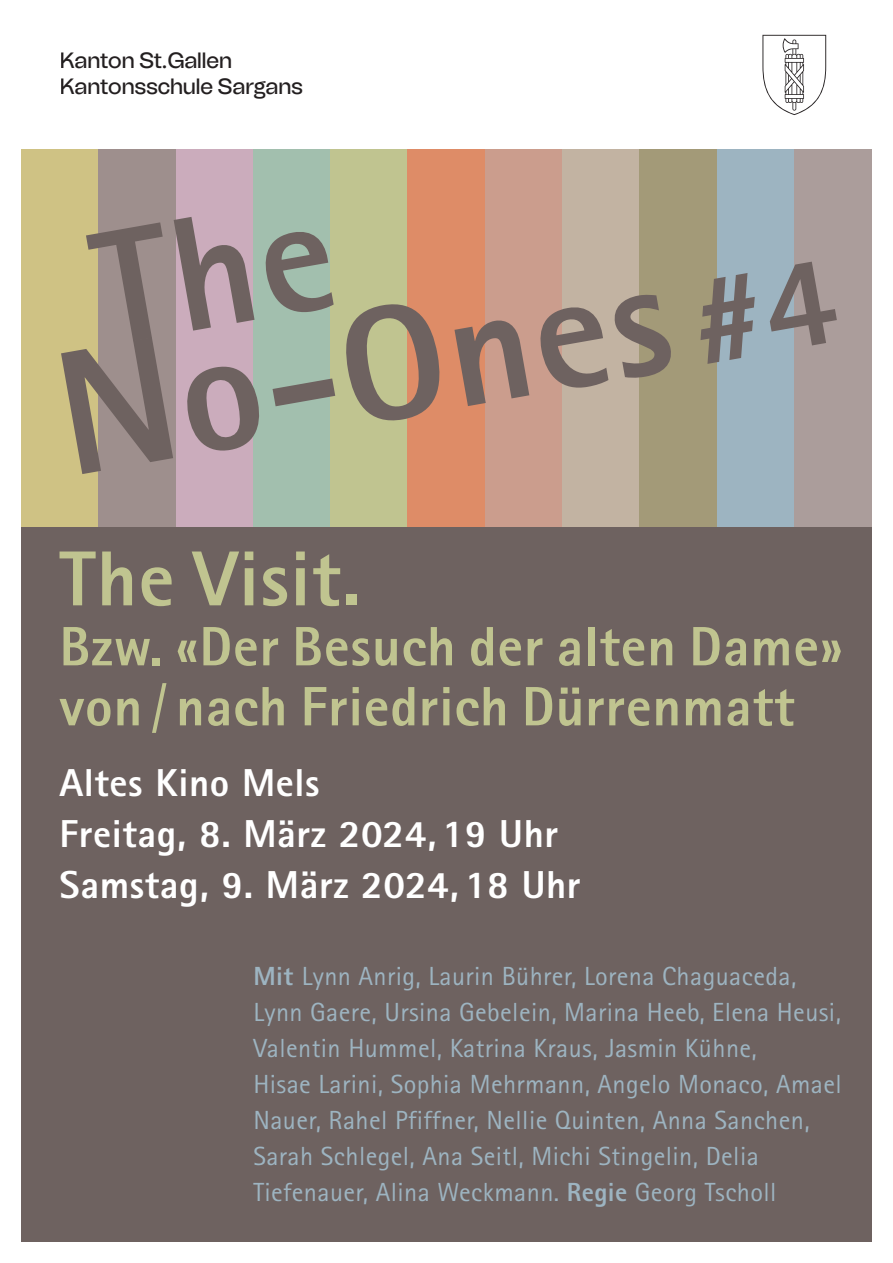
<style>
.page{position:relative;width:893px;height:1263px;background:#fff}
.page>*{position:absolute;margin:0;border:0;box-sizing:border-box;transform-origin:0 0}
.t1{font:800 78px "Rotis Sans Serif";letter-spacing:.015em;color:#c0c490}
.t2{font:800 55.5px/60px "Rotis Sans Serif";letter-spacing:.015em;color:#c0c490}
.t3{font:800 39px/51px "Rotis Sans Serif";letter-spacing:.015em;color:#fff}
.t4{font:26.25px/36px "Rotis Sans Serif";letter-spacing:.015em;color:#9db4c1}
.t5{font:500 22.2px/26.4px "Tomato Grotesk";color:#231f20}
.s1{font-weight:400}
.s2{font-weight:800}
</style>
<div class="page">
<div style="left:21px;top:149px;width:78px;height:378px;background:#cfc284"></div>
<div style="left:99px;top:149px;width:77px;height:378px;background:#9e8f8d"></div>
<div style="left:176px;top:149px;width:77px;height:378px;background:#cbacbc"></div>
<div style="left:253px;top:149px;width:77px;height:378px;background:#a2bfae"></div>
<div style="left:330px;top:149px;width:78px;height:378px;background:#c0c490"></div>
<div style="left:408px;top:149px;width:77px;height:378px;background:#de8c67"></div>
<div style="left:485px;top:149px;width:77px;height:378px;background:#cb9d8d"></div>
<div style="left:562px;top:149px;width:78px;height:378px;background:#c2b3a2"></div>
<div style="left:640px;top:149px;width:77px;height:378px;background:#a39a78"></div>
<div style="left:717px;top:149px;width:77px;height:378px;background:#9db4c1"></div>
<div style="left:794px;top:149px;width:78px;height:378px;background:#ab9d9b"></div>
<svg style="left:762px;top:35px;width:64px;height:80px"></svg>
<div style="left:21px;top:527px;width:851px;height:715px;background:#6e6260"></div>
<svg style="left:61px;top:262px;width:776px;height:212px"></svg>
<svg style="left:86px;top:217px;width:248px;height:124px"></svg>
<p class="t5" style="left:60px;top:47px;width:244px">Kanton St.Gallen<br>Kantonsschule Sargans</p>
<h1 class="t1" style="left:60px;top:551px;width:303px">The Visit.</h1>
<h2 class="t2" style="left:60px;top:622px;width:784px">Bzw. «Der Besuch der alten Dame» von <span class="s1">/</span> nach Friedrich Dürrenmatt</h2>
<h3 class="t3" style="left:60px;top:761px;width:523px">Altes Kino Mels<br>Freitag, 8. März 2024, 19 Uhr<br>Samstag, 9. März 2024, 18 Uhr</h3>
<p class="t4" style="left:253px;top:961px;width:590px"><span class="s2">Mit</span> Lynn Anrig, Laurin Bührer, Lorena Chaguaceda, Lynn Gaere, Ursina Gebelein, Marina Heeb, Elena Heusi, Valentin Hummel, Katrina Kraus, Jasmin Kühne,<br>Hisae Larini, Sophia Mehrmann, Angelo Monaco, Amael Nauer, Rahel Pfiffner, Nellie Quinten, Anna Sanchen, Sarah Schlegel, Ana Seitl, Michi Stingelin, Delia Tiefenauer, Alina Weckmann. <span class="s2">Regie</span> Georg Tscholl</p>
</div>
